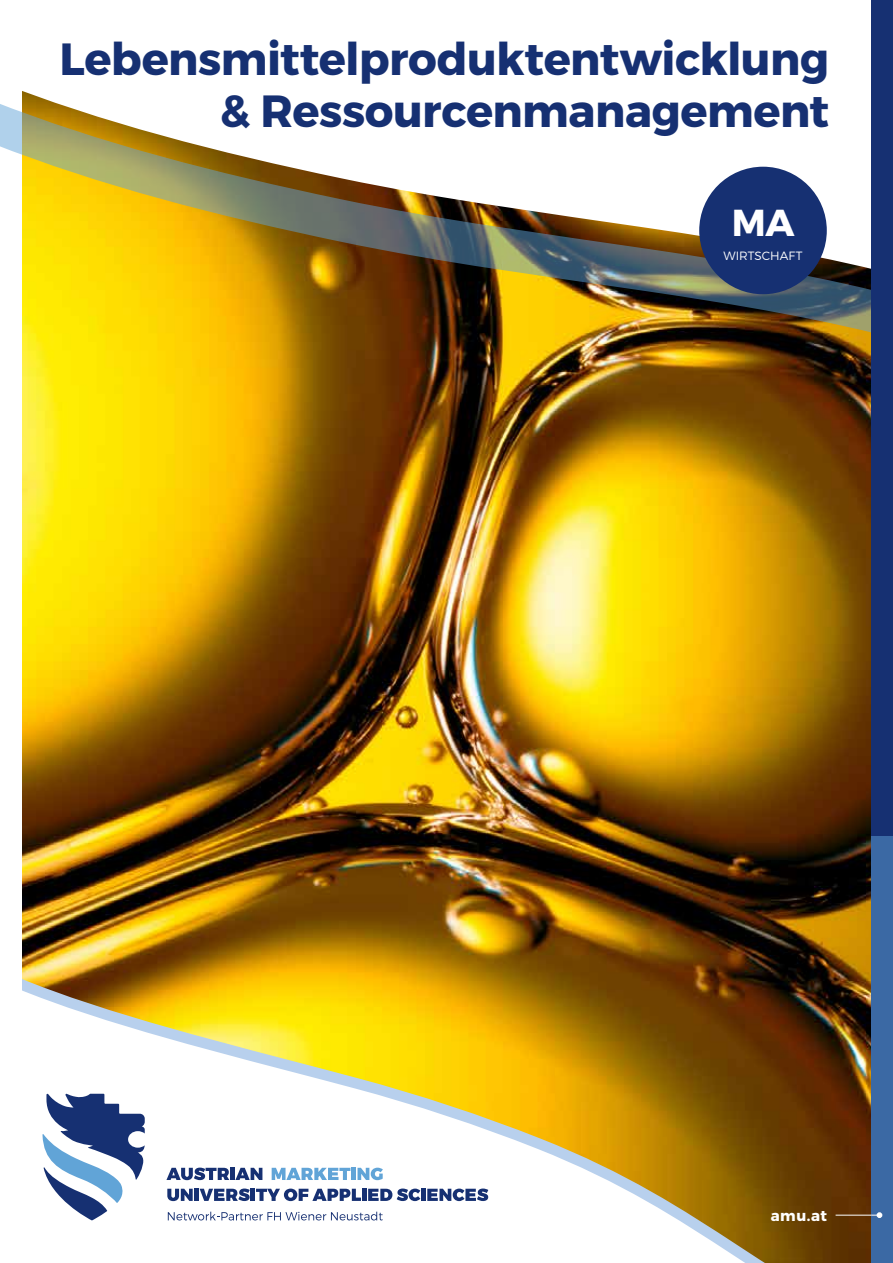
<style>
.page{position:relative;width:893px;height:1263px;background:#fff}
.page>*{position:absolute;margin:0;border:0;box-sizing:border-box;transform-origin:0 0}
.t1{font:700 45px/52.5px "Montserrat";letter-spacing:-.01em;color:#163072;text-align:right}
.t2{font:700 37.5px "Montserrat";color:#fff}
.t3{font:700 15px "Montserrat";color:#fff}
.t4{font:300 12px "Montserrat";color:#fff}
</style>
<div class="page">
<img style="left:22px;top:342px;width:850px;height:921px">
<svg style="left:22px;top:948px;width:807px;height:315px"></svg>
<svg style="left:0;top:101px;width:872px;height:241px"></svg>
<div style="left:872px;top:0;width:21px;height:1263px;background:#163072"></div>
<div style="left:872px;top:837px;width:21px;height:426px;background:#3b69a4"></div>
<hr style="left:836px;top:1215px;width:36px;height:1px;background:#fff">
<svg style="left:872px;top:1212px;width:10px;height:6px"></svg>
<svg style="left:43px;top:1094px;width:102px;height:126px"></svg>
<svg style="left:166px;top:1167px;width:63px;height:13px"></svg>
<hr style="left:231px;top:1168px;width:4px;height:12px;background:#163072">
<svg style="left:235px;top:1168px;width:27px;height:12px"></svg>
<svg style="left:272px;top:1168px;width:78px;height:12px"></svg>
<hr style="left:352px;top:1168px;width:4px;height:12px;background:#61a4d7">
<svg style="left:358px;top:1168px;width:25px;height:12px"></svg>
<svg style="left:167px;top:1189px;width:26px;height:12px"></svg>
<hr style="left:195px;top:1189px;width:4px;height:12px;background:#163072">
<svg style="left:200px;top:1188px;width:50px;height:13px"></svg>
<hr style="left:251px;top:1189px;width:4px;height:12px;background:#163072">
<svg style="left:256px;top:1188px;width:105px;height:13px"></svg>
<hr style="left:362px;top:1189px;width:4px;height:12px;background:#163072">
<svg style="left:368px;top:1188px;width:52px;height:13px"></svg>
<hr style="left:421px;top:1189px;width:4px;height:12px;background:#163072">
<svg style="left:427px;top:1188px;width:61px;height:13px"></svg>
<svg style="left:168px;top:1212px;width:215px;height:8px"></svg>
<div style="left:699px;top:167px;width:128px;height:127px;background:#163072;border-radius:50%"></div>
<p class="t1" style="left:60px;top:33px;width:771px">Lebensmittelproduktentwicklung &amp; Ressourcenmanagement</p>
<p class="t2" style="left:732px;top:200px;width:64px">MA</p>
<p class="t4" style="left:723px;top:249px;width:80px">WIRTSCHAFT</p>
<p class="t3" style="left:771px;top:1206px;width:58px">amu.at</p>
</div>
